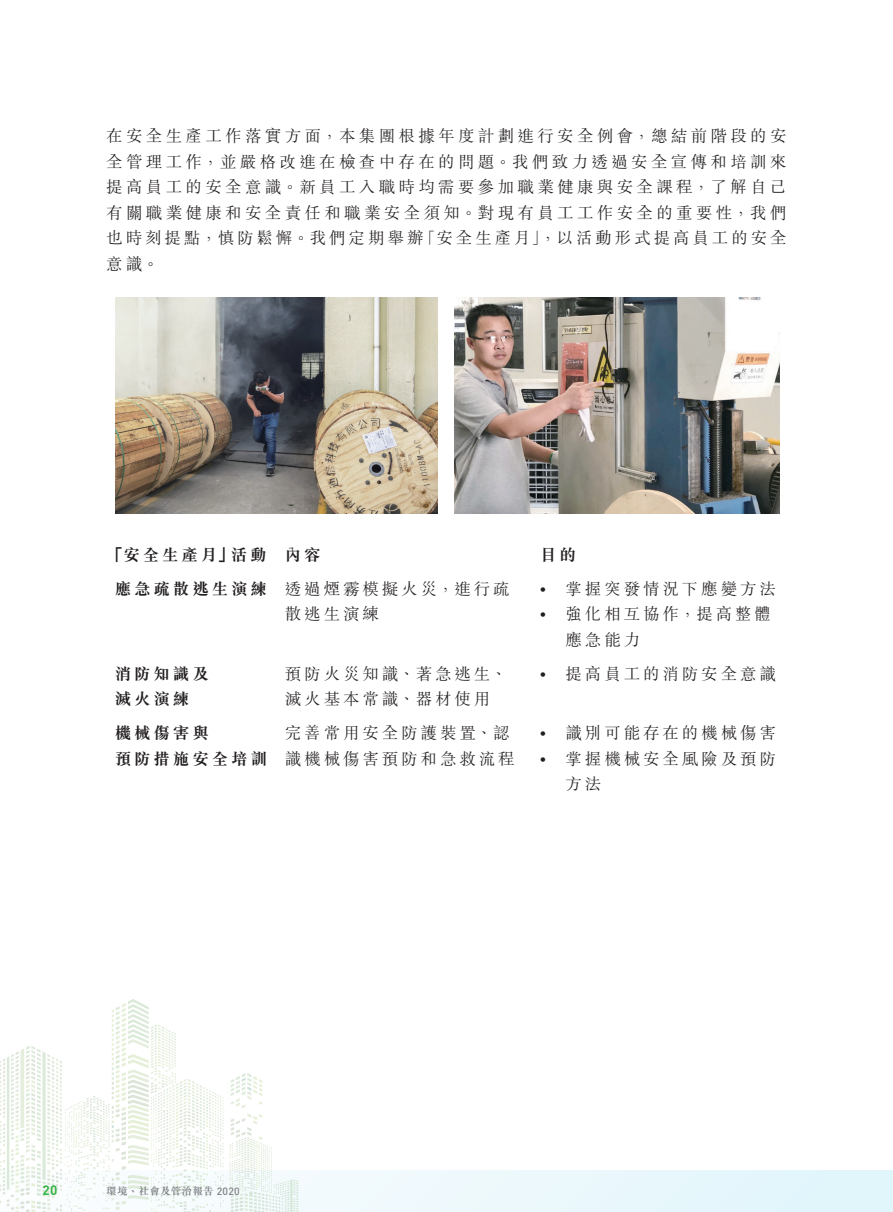
<style>
.page{position:relative;width:893px;height:1212px;background:#fff}
.page>*{position:absolute;margin:0;border:0;box-sizing:border-box;transform-origin:0 0}
.t1{font:300 16.5px/25.5px "M Sung HK";letter-spacing:.175em;color:#231f20}
.t2{font:700 16.5px/25.5px "M Sung HK";letter-spacing:.175em;color:#231f20}
.t3{font:700 13.5px "DIN Pro";color:#3ab54a}
.t4{font:700 10.5px "M Sung HK";letter-spacing:.025em;color:#808285}
.s1{font-weight:700}
.s2{font-family:"Times LT Std";font-weight:400}
.s3{font-family:"DIN Pro";font-weight:500}
</style>
<div class="page">
<div style="left:0;top:1170px;width:893px;height:42px;background:#eaf7fc"></div>
<svg style="left:229px;top:1073px;width:69px;height:139px"></svg>
<svg style="left:0;top:999px;width:223px;height:213px"></svg>
<img style="left:116px;top:297px;width:321px;height:217px">
<img style="left:454px;top:297px;width:325px;height:217px">
<p class="t1" style="left:106px;top:122px;width:682px;text-align:justify">在安全生產工作落實方面，本集團根據年度計劃進行安全例會，總結前階段的安全管理工作，並嚴格改進在檢查中存在的問題。我們致力透過安全宣傳和培訓來提高員工的安全意識。新員工入職時均需要參加職業健康與安全課程，了解自己有關職業健康和安全責任和職業安全須知。對現有員工工作安全的重要性，我們也時刻提點，慎防鬆懈。我們定期舉辦「安全生產月」，以活動形式提高員工的安全意識。</p>
<p class="t2" style="left:107px;top:541px;width:216px">「安全生產月」活動 內容</p>
<p class="t2" style="left:540px;top:541px;width:37px">目的</p>
<p class="t1" style="left:285px;top:575px;width:226px;text-indent:-170px"><span class="s1">應急疏散逃生演練</span> 透過煙霧模擬火災，進行疏散逃生演練</p>
<p class="t1" style="left:540px;top:575px;width:237px"><span class="s2">•</span> 掌握突發情況下應變方法</p>
<p class="t1" style="left:566px;top:600px;width:207px;text-indent:-26px"><span class="s2">•</span> 強化相互協作，提高整體應急能力</p>
<p class="t2" style="left:115px;top:660px;width:96px">消防知識及滅火演練</p>
<p class="t1" style="left:285px;top:660px;width:224px">預防火災知識、著急逃生、滅火基本常識、器材使用</p>
<p class="t1" style="left:540px;top:660px;width:237px"><span class="s2">•</span> 提高員工的消防安全意識</p>
<p class="t2" style="left:115px;top:720px;width:154px">機械傷害與<br>預防措施安全培訓</p>
<p class="t1" style="left:285px;top:719px;width:231px">完善常用安全防護裝置、認識機械傷害預防和急救流程</p>
<p class="t1" style="left:540px;top:719px;width:237px"><span class="s2">•</span> 識別可能存在的機械傷害</p>
<p class="t1" style="left:566px;top:745px;width:212px;text-indent:-26px"><span class="s2">•</span> 掌握機械安全風險及預防方法</p>
<p class="t3" style="left:43px;top:1179px;width:16px">20</p>
<p class="t4" style="left:106px;top:1186px;width:135px">環境、社會及管治報告 <span class="s3">2020</span></p>
</div>
